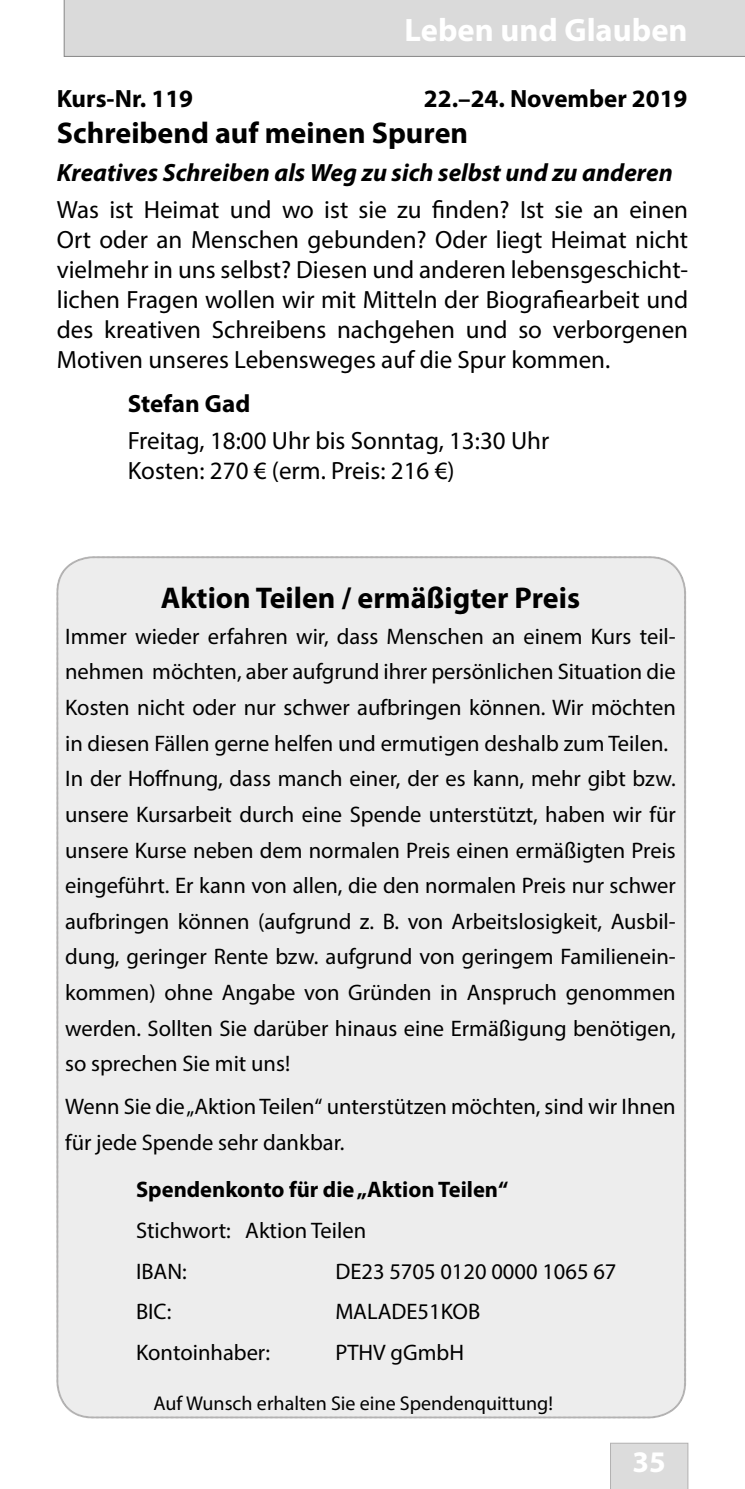
<style>
.page{position:relative;width:745px;height:1489px;background:#fff}
.page>*{position:absolute;margin:0;border:0;box-sizing:border-box;transform-origin:0 0}
.t1{font:700 32.5px "Myriad Pro";color:#fff}
.t2{font:700 30px "Myriad Pro";color:#000}
.t3{font:700 30px "Myriad Pro";color:#fff}
.t4{font:25px/30px "Myriad Pro";color:#000;text-align:justify}
.t5{font:italic 700 25px "Myriad Pro";color:#000}
.t6{font:700 25px "Myriad Pro";color:#000}
.t7{font:22.5px/35.5px "Myriad Pro";color:#000}
.t8{font:700 22.5px "Myriad Pro";color:#000}
.t9{font:20px "Myriad Pro";color:#000}
</style>
<div class="page">
<div style="left:57px;top:556px;width:628px;height:861px;background:#ededed"></div>
<div style="left:64px;top:0;width:680px;height:57px;background:#dadada"></div>
<div style="left:610px;top:1442px;width:77px;height:46px;background:#dcdcdc"></div>
<h1 class="t1" style="left:404px;top:8px;width:284px">Leben und Glauben</h1>
<p class="t6" style="left:57px;top:83px;width:138px">Kurs-Nr. 119</p>
<p class="t6" style="left:423px;top:83px;width:265px">22.–24. November 2019</p>
<h2 class="t2" style="left:57px;top:114px;width:412px">Schreibend auf meinen Spuren</h2>
<p class="t5" style="left:57px;top:156px;width:617px">Kreatives Schreiben als Weg zu sich selbst und zu anderen</p>
<p class="t4" style="left:57px;top:194px;width:632px">Was ist Heimat und wo ist sie zu finden? Ist sie an einen Ort oder an Menschen gebunden? Oder liegt Heimat nicht vielmehr in uns selbst? Diesen und anderen lebensgeschicht&shy;lichen Fragen wollen wir mit Mitteln der Biografiearbeit und des kreativen Schreibens nachgehen und so verborgenen Motiven unseres Lebensweges auf die Spur kommen.</p>
<p class="t6" style="left:128px;top:387px;width:124px">Stefan Gad</p>
<p class="t4" style="left:128px;top:425px;width:423px">Freitag, 18:00 Uhr bis Sonntag, 13:30 Uhr<br>Kosten: 270 € (erm. Preis: 216 €)</p>
<h2 class="t2" style="left:161px;top:578px;width:420px">Aktion Teilen / ermäßigter Preis</h2>
<p class="t7" style="left:65px;top:618px;width:612px">Immer wieder erfahren wir, dass Menschen an einem Kurs teil&shy;nehmen möchten, aber aufgrund ihrer persönlichen Situation die Kosten nicht oder nur schwer aufbringen können. Wir möchten in diesen Fällen gerne helfen und ermutigen deshalb zum Teilen.<br>In der Hoffnung, dass manch einer, der es kann, mehr gibt bzw. unsere Kursarbeit durch eine Spende unterstützt, haben wir für unsere Kurse neben dem normalen Preis einen ermäßigten Preis eingeführt. Er kann von allen, die den normalen Preis nur schwer aufbringen können (aufgrund z. B. von Arbeitslosigkeit, Ausbil&shy;dung, geringer Rente bzw. aufgrund von geringem Familienein&shy;kommen) ohne Angabe von Gründen in Anspruch genommen werden. Sollten Sie darüber hinaus eine Ermäßigung benötigen, so sprechen Sie mit uns!</p>
<p class="t7" style="left:65px;top:1088px;width:611px">Wenn Sie die „Aktion Teilen“ unterstützen möchten, sind wir Ihnen für jede Spende sehr dankbar.</p>
<p class="t8" style="left:136px;top:1175px;width:373px">Spendenkonto für die „Aktion Teilen“</p>
<p class="t7" style="left:136px;top:1209px;width:231px;line-height:40.5px">Stichwort: Aktion Teilen<br>IBAN:</p>
<p class="t7" style="left:335px;top:1252px;width:282px">DE23 5705 0120 0000 1065 67</p>
<p class="t7" style="left:136px;top:1293px;width:37px">BIC:</p>
<p class="t7" style="left:335px;top:1293px;width:146px">MALADE51KOB</p>
<p class="t7" style="left:136px;top:1334px;width:135px">Kontoinhaber:</p>
<p class="t7" style="left:335px;top:1334px;width:130px">PTHV gGmbH</p>
<p class="t9" style="left:153px;top:1390px;width:400px">Auf Wunsch erhalten Sie eine Spendenquittung!</p>
<h2 class="t3" style="left:632px;top:1441px;width:35px">35</h2>
</div>
